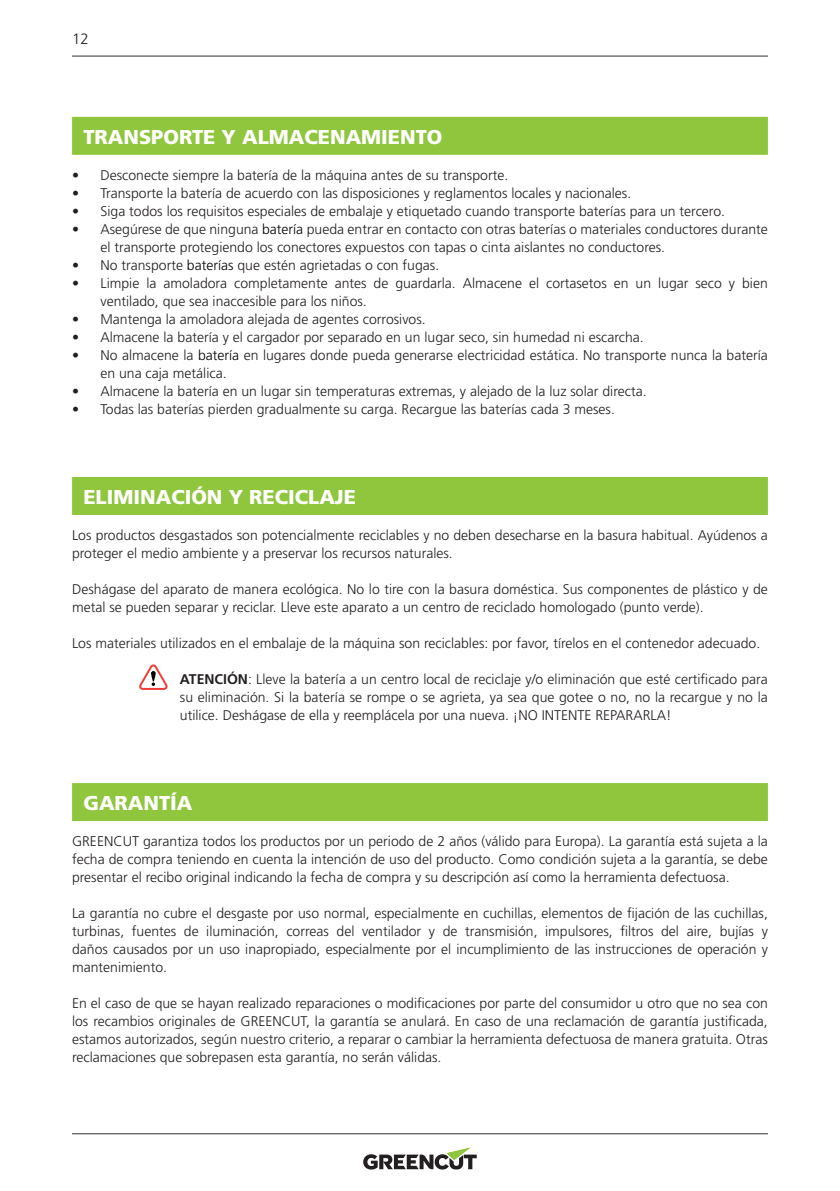
<style>
.page{position:relative;width:840px;height:1191px;background:#fff}
.page>*{position:absolute;margin:0;border:0;box-sizing:border-box;transform-origin:0 0}
.TITOL_1ER_ES{font:900 20px "Frutiger LT Std";color:#fff}
.t1{font:300 15px "Frutiger LT Std";color:#231f20}
.Interior{font:300 14px/18px "Frutiger LT Std";color:#231f20}
.Interior_DINS{font:300 14px/18px "Frutiger LT Std";color:#231f20;text-align:justify}
.s1{color:#040503}
.s2{font-weight:700}
</style>
<div class="page">
<hr style="left:72px;top:1133px;width:695px;height:1px;background:#312f30">
<hr style="left:72px;top:56px;width:695px;height:1px;background:#312f30">
<svg style="left:363px;top:1147px;width:113px;height:22px"></svg>
<div style="left:72px;top:117px;width:695px;height:38px;background:#8fc63e"></div>
<div style="left:72px;top:477px;width:695px;height:38px;background:#8fc63e"></div>
<div style="left:72px;top:783px;width:695px;height:38px;background:#8fc63e"></div>
<svg style="left:139px;top:664px;width:29px;height:26px"></svg>
<p class="t1" style="left:72px;top:30px;width:18px">12</p>
<p class="TITOL_1ER_ES" style="left:83px;top:125px;width:360px">TRANSPORTE Y ALMACENAMIENTO</p>
<p class="Interior" style="left:72px;top:166px;width:437px">• Desconecte siempre la batería de la máquina antes de su transporte.</p>
<p class="Interior" style="left:72px;top:184px;width:560px">• Transporte la batería de acuerdo con las disposiciones y reglamentos locales y nacionales.</p>
<p class="Interior" style="left:72px;top:202px;width:654px">• Siga todos los requisitos especiales de embalaje y etiquetado cuando transporte baterías para un tercero.</p>
<p class="Interior" style="left:100px;top:220px;width:668px;text-indent:-28px">• Asegúrese de que ninguna <span class="s1">batería</span> pueda entrar en contacto con otras baterías o materiales conductores durante el transporte protegiendo los conectores expuestos con tapas o cinta aislantes no conductores.</p>
<p class="Interior" style="left:72px;top:256px;width:368px">• No transporte <span class="s1">baterías</span> que estén agrietadas o con fugas.</p>
<p class="Interior" style="left:100px;top:274px;width:668px;text-indent:-28px">• Limpie la amoladora completamente antes de guardarla. Almacene el cortasetos en un lugar seco y bien ventilado, que sea inaccesible para los niños.</p>
<p class="Interior" style="left:72px;top:310px;width:355px">• Mantenga la amoladora alejada de agentes corrosivos.</p>
<p class="Interior" style="left:72px;top:328px;width:573px">• Almacene la batería y el cargador por separado en un lugar seco, sin humedad ni escarcha.</p>
<p class="Interior" style="left:100px;top:346px;width:668px;text-indent:-28px">• No almacene la <span class="s1">batería</span> en lugares donde pueda generarse electricidad estática. No transporte nunca la batería en una caja metálica.</p>
<p class="Interior" style="left:72px;top:382px;width:575px">• Almacene la batería en un lugar sin temperaturas extremas, y alejado de la luz solar directa.</p>
<p class="Interior" style="left:72px;top:400px;width:544px">• Todas las baterías pierden gradualmente su carga. Recargue las baterías cada 3 meses.</p>
<p class="TITOL_1ER_ES" style="left:83px;top:485px;width:274px">ELIMINACIÓN Y RECICLAJE</p>
<p class="Interior" style="left:72px;top:526px;width:696px">Los productos desgastados son potencialmente reciclables y no deben desecharse en la basura habitual. Ayúdenos a proteger el medio ambiente y a preservar los recursos naturales.</p>
<p class="Interior" style="left:72px;top:580px;width:697px">Deshágase del aparato de manera ecológica. No lo tire con la basura doméstica. Sus componentes de plástico y de metal se pueden separar y reciclar. Lleve este aparato a un centro de reciclado homologado (punto verde).</p>
<p class="Interior" style="left:72px;top:634px;width:689px">Los materiales utilizados en el embalaje de la máquina son reciclables: por favor, tírelos en el contenedor adecuado.</p>
<p class="Interior_DINS" style="left:180px;top:670px;width:589px"><span class="s2">ATENCIÓN</span>: Lleve la batería a un centro local de reciclaje y/o eliminación que esté certificado para su eliminación. Si la batería se rompe o se agrieta, ya sea que gotee o no, no la recargue y no la utilice. Deshágase de ella y reemplácela por una nueva. ¡NO INTENTE REPARARLA!</p>
<p class="TITOL_1ER_ES" style="left:83px;top:791px;width:110px">GARANTÍA</p>
<p class="Interior" style="left:72px;top:832px;width:697px;text-align:justify">GREENCUT garantiza todos los productos por un periodo de 2 años (válido para Europa). La garantía está sujeta a la fecha de compra teniendo en cuenta la intención de uso del producto. Como condición sujeta a la garantía, se debe presentar el recibo original indicando la fecha de compra y su descripción así como la herramienta defectuosa.</p>
<p class="Interior" style="left:72px;top:904px;width:697px;text-align:justify">La garantía no cubre el desgaste por uso normal, especialmente en cuchillas, elementos de fijación de las cuchillas, turbinas, fuentes de iluminación, correas del ventilador y de transmisión, impulsores, filtros del aire, bujías y daños causados por un uso inapropiado, especialmente por el incumplimiento de las instrucciones de operación y mantenimiento.</p>
<p class="Interior" style="left:72px;top:994px;width:697px;text-align:justify">En el caso de que se hayan realizado reparaciones o modificaciones por parte del consumidor u otro que no sea con los recambios originales de GREENCUT, la garantía se anulará. En caso de una reclamación de garantía justificada, estamos autorizados, según nuestro criterio, a reparar o cambiar la herramienta defectuosa de manera gratuita. Otras reclamaciones que sobrepasen esta garantía, no serán válidas.</p>
</div>
